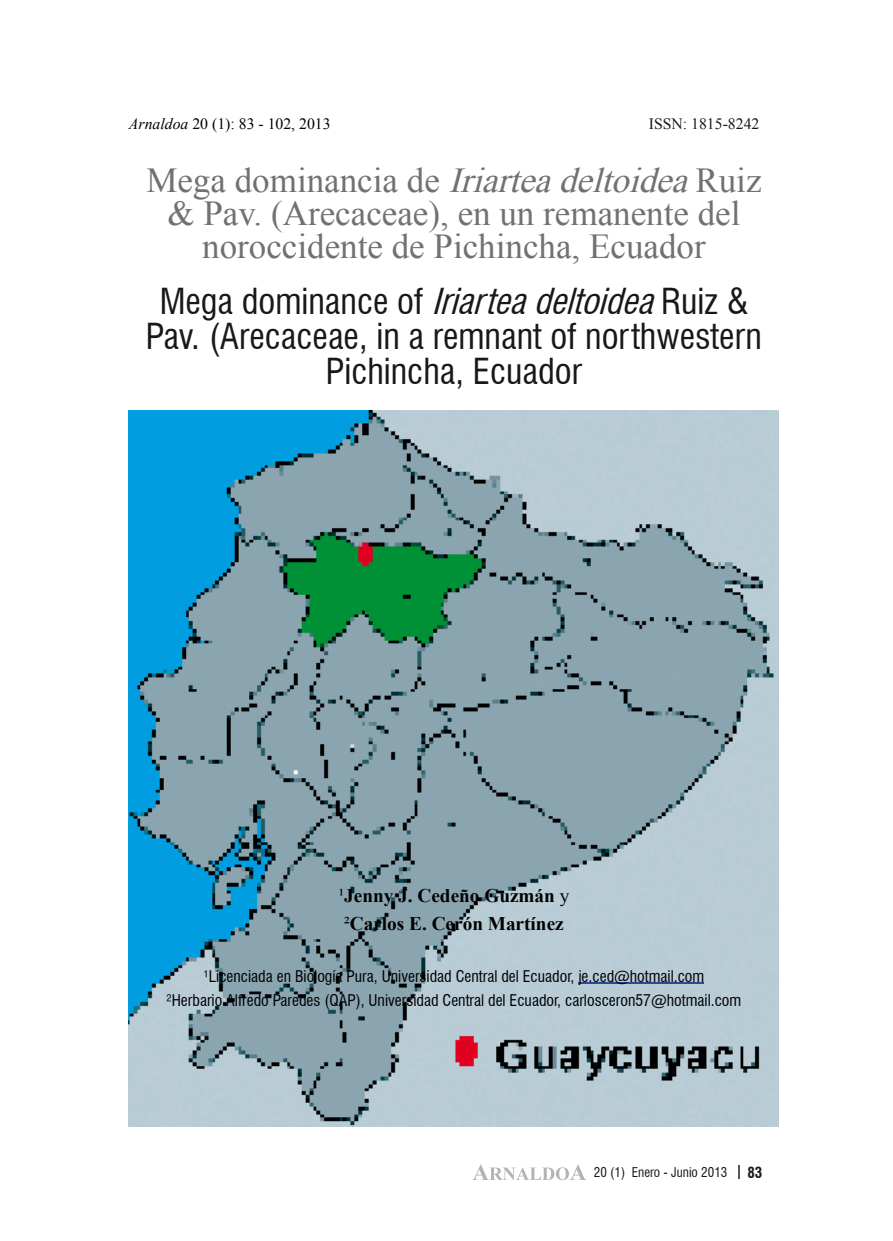
<style>
.page{position:relative;width:893px;height:1241px;background:#fff}
.page>*{position:absolute;margin:0;border:0;box-sizing:border-box;transform-origin:0 0}
.t1{font:35px/33.2px "Times New Roman";color:#707173;text-align:center}
.t2{font:condensed 35px/35px "Swiss 721 BT";color:#1a171c;text-align:center}
.t3{font:700 19.25px/27.7px "Times New Roman";color:#000}
.t4{font:condensed 15.75px/24.2px "Swiss 721 BT";color:#000;text-align:center}
.t5{font:15.75px "Times New Roman";color:#000}
.t6{font:15.75px "Times New Roman";color:#1a171c}
.t7{font:700 condensed 14.88px "Swiss 721 BT";color:#1a171c}
.t8{font:condensed 13.12px "Swiss 721 BT";color:#1a171c}
.s1{font-style:italic}
.s2{font-weight:400}
</style>
<div class="page">
<svg style="left:474px;top:1164px;width:111px;height:15px"></svg>
<svg style="left:738px;top:1165px;width:2px;height:12px"></svg>
<img style="left:129px;top:410px;width:650px;height:716px">
<hr style="left:578px;top:982px;width:126px;height:1px;background:#2f4895">
<p class="t5" style="left:129px;top:114px;width:203px"><span class="s1">Arnaldoa</span> 20 (1): 83 - 102, 2013</p>
<p class="t6" style="left:649px;top:114px;width:112px">ISSN: 1815-8242</p>
<h1 class="t1" style="left:146px;top:163px;width:617px">Mega dominancia de <span class="s1">Iriarteadeltoidea</span>Ruiz &amp; Pav. (Arecaceae), en un remanente del noroccidente de Pichincha, Ecuador</h1>
<h1 class="t2" style="left:146px;top:284px;width:617px">Mega dominance of <span class="s1">Iriarteadeltoidea</span>Ruiz &amp;<br>Pav. (Arecaceae, in a remnant of northwestern<br>Pichincha, Ecuador</h1>
<p class="t3" style="left:338px;top:881px;width:232px"><span class="s2">¹</span>Jenny J. Cedeño Guzmán <span class="s2">y<br>²</span>Carlos E. Cerón Martínez</p>
<p class="t4" style="left:167px;top:963px;width:576px">¹Licenciada en Biología Pura, Universidad Central del Ecuador, je.ced@hotmail.com<br>²Herbario Alfredo Paredes (QAP), Universidad Central del Ecuador, carlosceron57@hotmail.com</p>
<p class="t8" style="left:594px;top:1164px;width:135px">20 (1) Enero - Junio 2013</p>
<p class="t7" style="left:747px;top:1163px;width:16px">83</p>
</div>
